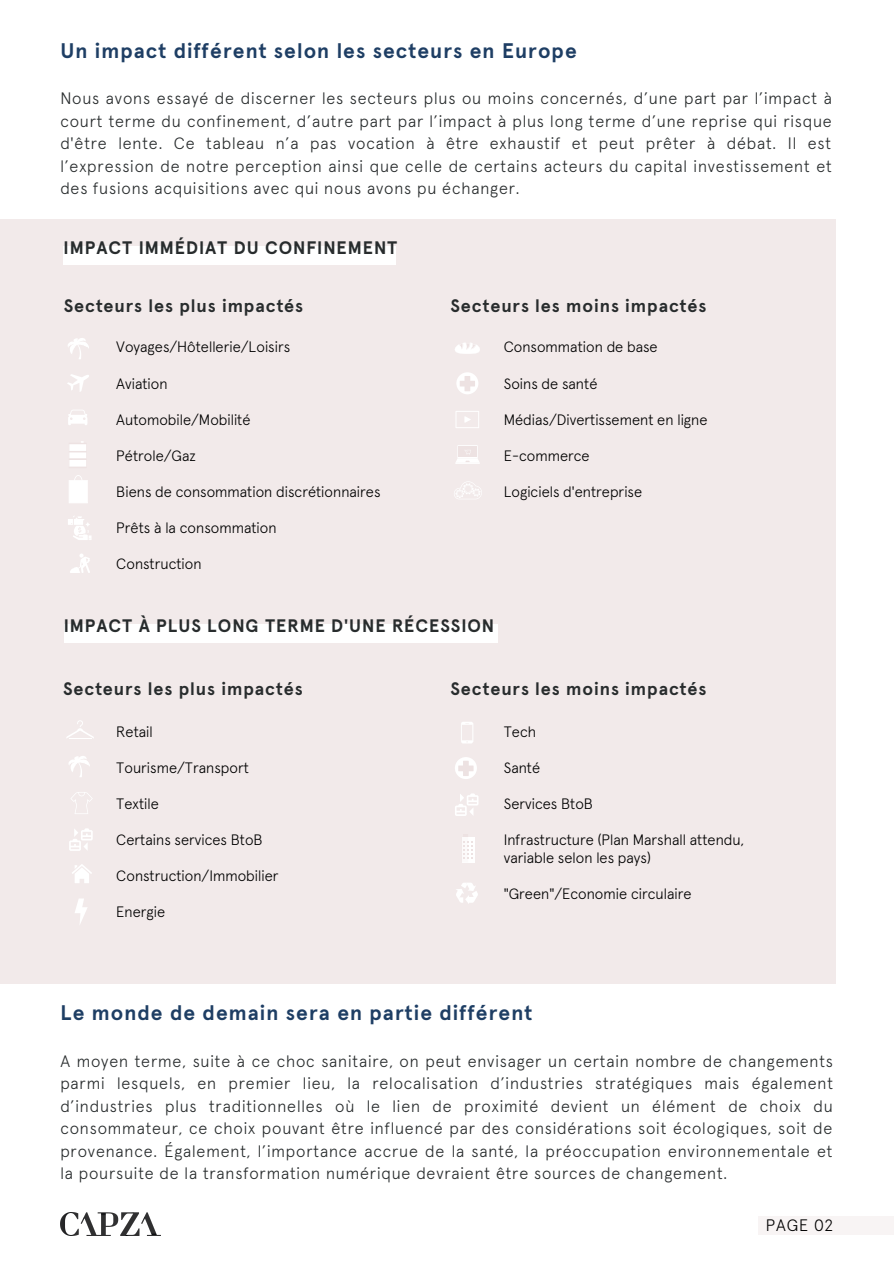
<style>
.page{position:relative;width:894px;height:1264px;background:#fff}
.page>*{position:absolute;margin:0;border:0;box-sizing:border-box;transform-origin:0 0}
.t1{font:700 21px "Apercu Pro";letter-spacing:.05em;color:#1e3e64}
.t2{font:700 18px "Apercu Pro";letter-spacing:.05em;color:#282c2d}
.t3{font:300 16.5px/22.5px "Apercu Pro";letter-spacing:.05em;color:#282c2d;text-align:justify}
.t4{font:300 16.5px "Apercu Pro";letter-spacing:.05em;color:#000}
.t5{font:300 15px/18px "Apercu Pro";color:#000}
</style>
<div class="page">
<div style="left:0;top:219px;width:835px;height:764px;background:#f2eaea"></div>
<div style="left:64px;top:246px;width:332px;height:19px;background:#fff"></div>
<svg style="left:68px;top:338px;width:21px;height:21px"></svg>
<svg style="left:67px;top:374px;width:22px;height:18px"></svg>
<svg style="left:68px;top:410px;width:19px;height:15px"></svg>
<svg style="left:455px;top:343px;width:25px;height:11px"></svg>
<svg style="left:456px;top:411px;width:23px;height:17px"></svg>
<svg style="left:455px;top:445px;width:25px;height:19px"></svg>
<svg style="left:454px;top:481px;width:28px;height:18px"></svg>
<div style="left:64px;top:624px;width:433px;height:19px;background:#fff"></div>
<div style="left:456px;top:372px;width:22px;height:22px;background:#fff;border-radius:50%"></div>
<svg style="left:460px;top:376px;width:15px;height:15px"></svg>
<svg style="left:472px;top:837px;width:2px;height:25px"></svg>
<svg style="left:462px;top:837px;width:10px;height:25px"></svg>
<svg style="left:75px;top:899px;width:12px;height:24px"></svg>
<svg style="left:456px;top:883px;width:22px;height:21px"></svg>
<svg style="left:69px;top:828px;width:24px;height:22px"></svg>
<svg style="left:461px;top:722px;width:12px;height:21px"></svg>
<svg style="left:70px;top:554px;width:20px;height:19px"></svg>
<svg style="left:69px;top:475px;width:19px;height:28px"></svg>
<svg style="left:68px;top:516px;width:23px;height:24px"></svg>
<svg style="left:69px;top:441px;width:17px;height:25px"></svg>
<div style="left:758px;top:1215px;width:135px;height:19px;background:#f8f4f4"></div>
<img style="left:60px;top:1212px;width:101px;height:23px">
<svg style="left:69px;top:756px;width:21px;height:21px"></svg>
<svg style="left:455px;top:793px;width:23px;height:23px"></svg>
<div style="left:455px;top:757px;width:22px;height:22px;background:#fff;border-radius:50%"></div>
<svg style="left:458px;top:761px;width:15px;height:15px"></svg>
<svg style="left:66px;top:720px;width:28px;height:19px"></svg>
<svg style="left:72px;top:864px;width:20px;height:19px"></svg>
<svg style="left:71px;top:792px;width:22px;height:22px"></svg>
<p class="t1" style="left:60px;top:41px;width:518px">Un impact différent selon les secteurs en Europe</p>
<p class="t3" style="left:60px;top:88px;width:772px">Nous avons essayé de discerner les secteurs plus ou moins concernés, d’une part par l’impact à court terme du confinement, d’autre part par l’impact à plus long terme d’une reprise qui risque d'être lente. Ce tableau n’a pas vocation à être exhaustif et peut prêter à débat. Il est l’expression de notre perception ainsi que celle de certains acteurs du capital investissement et des fusions acquisitions avec qui nous avons pu échanger.</p>
<p class="t2" style="left:64px;top:240px;width:335px">IMPACT IMMÉDIAT DU CONFINEMENT</p>
<p class="t2" style="left:64px;top:298px;width:241px">Secteurs les plus impactés</p>
<p class="t2" style="left:450px;top:298px;width:257px">Secteurs les moins impactés</p>
<p class="t5" style="left:116px;top:339px;width:175px">Voyages/Hôtellerie/Loisirs</p>
<p class="t5" style="left:116px;top:375px;width:53px">Aviation</p>
<p class="t5" style="left:116px;top:411px;width:136px">Automobile/Mobilité</p>
<p class="t5" style="left:116px;top:447px;width:81px">Pétrole/Gaz</p>
<p class="t5" style="left:116px;top:483px;width:265px">Biens de consommation discrétionnaires</p>
<p class="t5" style="left:116px;top:519px;width:162px">Prêts à la consommation</p>
<p class="t5" style="left:116px;top:555px;width:87px">Construction</p>
<p class="t5" style="left:503px;top:339px;width:155px">Consommation de base</p>
<p class="t5" style="left:503px;top:375px;width:95px">Soins de santé</p>
<p class="t5" style="left:503px;top:411px;width:205px">Médias/Divertissement en ligne</p>
<p class="t5" style="left:503px;top:447px;width:87px">E-commerce</p>
<p class="t5" style="left:503px;top:483px;width:140px">Logiciels d'entreprise</p>
<p class="t2" style="left:64px;top:617px;width:432px">IMPACT À PLUS LONG TERME D'UNE RÉCESSION</p>
<p class="t2" style="left:63px;top:680px;width:241px">Secteurs les plus impactés</p>
<p class="t2" style="left:450px;top:680px;width:257px">Secteurs les moins impactés</p>
<p class="t5" style="left:503px;top:723px;width:34px">Tech</p>
<p class="t5" style="left:503px;top:759px;width:38px">Santé</p>
<p class="t5" style="left:503px;top:795px;width:91px">Services BtoB</p>
<p class="t5" style="left:503px;top:831px;width:242px">Infrastructure (Plan Marshall attendu, variable selon les pays)</p>
<p class="t5" style="left:503px;top:885px;width:189px">"Green"/Economie circulaire</p>
<p class="t5" style="left:116px;top:723px;width:38px">Retail</p>
<p class="t5" style="left:116px;top:759px;width:134px">Tourisme/Transport</p>
<p class="t5" style="left:116px;top:795px;width:44px">Textile</p>
<p class="t5" style="left:116px;top:831px;width:148px">Certains services BtoB</p>
<p class="t5" style="left:116px;top:867px;width:164px">Construction/Immobilier</p>
<p class="t5" style="left:116px;top:903px;width:50px">Energie</p>
<p class="t1" style="left:60px;top:1003px;width:473px">Le monde de demain sera en partie différent</p>
<p class="t3" style="left:60px;top:1050px;width:774px">A moyen terme, suite à ce choc sanitaire, on peut envisager un certain nombre de changements parmi lesquels, en premier lieu, la relocalisation d’industries stratégiques mais également d’industries plus traditionnelles où le lien de proximité devient un élément de choix du consommateur, ce choix pouvant être influencé par des considérations soit écologiques, soit de provenance. Également, l’importance accrue de la santé, la préoccupation environnementale et la poursuite de la transformation numérique devraient être sources de changement.</p>
<p class="t4" style="left:765px;top:1217px;width:68px">PAGE 02</p>
</div>
